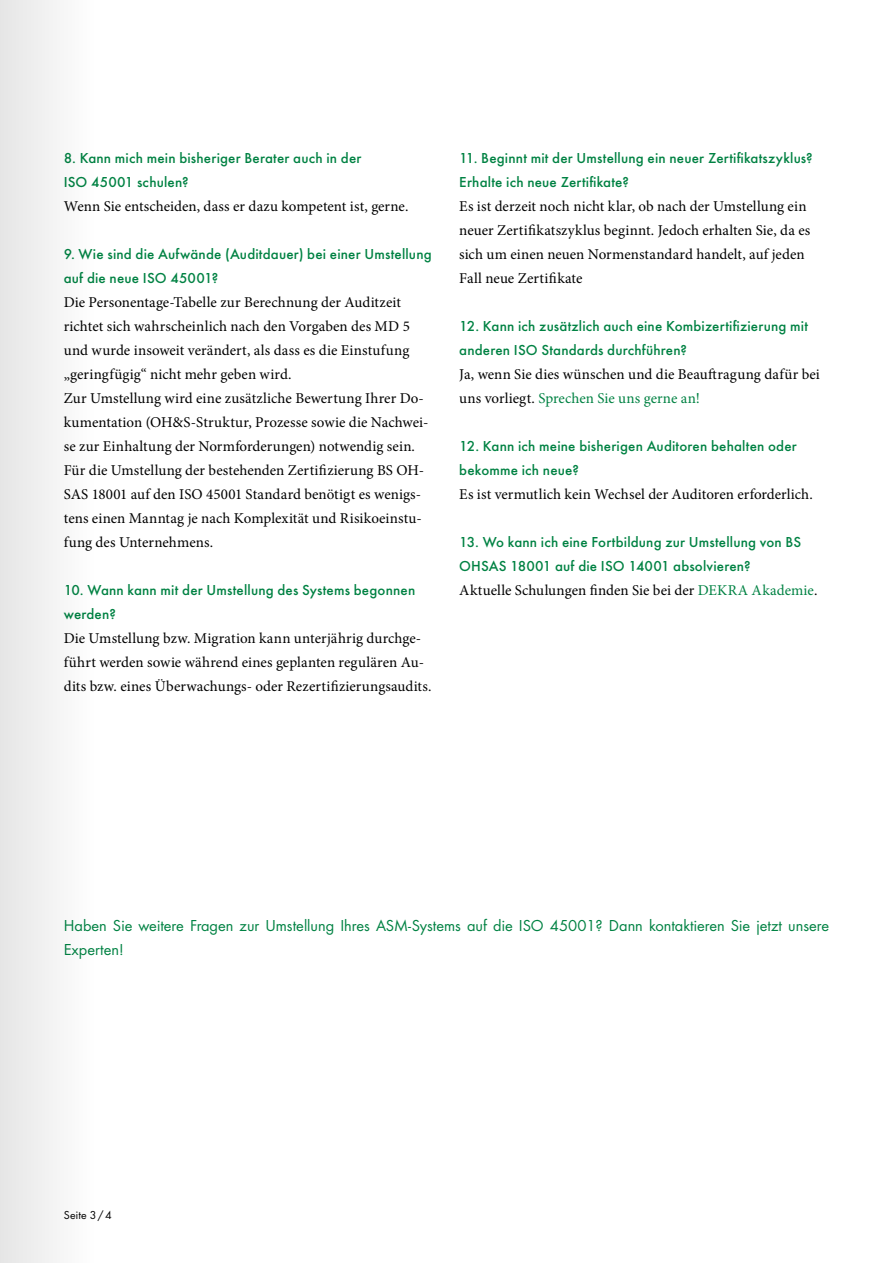
<style>
.page{position:relative;width:893px;height:1263px;background:#fff}
.page>*{position:absolute;margin:0;border:0;box-sizing:border-box;transform-origin:0 0}
.t1{font:16.5px/24px "Futura Boo";color:#008243}
.t2{font:15px/24px "Minion Pro";letter-spacing:.005em;color:#000}
.t3{font:500 15px/24px "Futura";letter-spacing:.01em;color:#008243}
.t4{font:12px "Futura Boo";letter-spacing:.015em;color:#000}
.s1{color:#008243}
</style>
<div class="page">
<div style="left:0;top:0;width:96px;height:1263px;background:#f2f2f2"></div>
<p class="t3" style="left:64px;top:144px;width:299px">8. Kann mich mein bisheriger Berater auch in der<br>ISO 45001 schulen?</p>
<p class="t2" style="left:64px;top:194px;width:346px">Wenn Sie entscheiden, dass er dazu kompetent ist, gerne.</p>
<p class="t3" style="left:64px;top:240px;width:369px">9. Wie sind die Aufwände (Auditdauer) bei einer Umstellung auf die neue ISO 45001?</p>
<p class="t2" style="left:64px;top:290px;width:366px">Die Personentage-Tabelle zur Berechnung der Auditzeit richtet sich wahrscheinlich nach den Vorgaben des MD 5 und wurde insoweit verändert, als dass es die Einstufung „geringfügig“ nicht mehr geben wird.<br>Zur Umstellung wird eine zusätzliche Bewertung Ihrer Do&shy;kumentation (OH&amp;S-Struktur, Prozesse sowie die Nachwei&shy;se zur Einhaltung der Normforderungen) notwendig sein.<br>Für die Umstellung der bestehenden Zertifizierung BS OH-SAS 18001 auf den ISO 45001 Standard benötigt es wenigs&shy;tens einen Manntag je nach Komplexität und Risikoeinstu&shy;fung des Unternehmens.</p>
<p class="t3" style="left:64px;top:576px;width:353px">10. Wann kann mit der Umstellung des Systems begonnen werden?</p>
<p class="t2" style="left:64px;top:626px;width:369px">Die Umstellung bzw. Migration kann unterjährig durchge&shy;führt werden sowie während eines geplanten regulären Au&shy;dits bzw. eines Überwachungs- oder Rezertifizierungsaudits.</p>
<p class="t3" style="left:459px;top:144px;width:355px">11. Beginnt mit der Umstellung ein neuer Zertifikatszyklus?<br>Erhalte ich neue Zertifikate?</p>
<p class="t2" style="left:459px;top:194px;width:353px">Es ist derzeit noch nicht klar, ob nach der Umstellung ein neuer Zertifikatszyklus beginnt. Jedoch erhalten Sie, da es sich um einen neuen Normenstandard handelt, auf jeden Fall neue Zertifikate</p>
<p class="t3" style="left:459px;top:312px;width:350px">12. Kann ich zusätzlich auch eine Kombizertifizierung mit anderen ISO Standards durchführen?</p>
<p class="t2" style="left:459px;top:362px;width:362px">Ja, wenn Sie dies wünschen und die Beauftragung dafür bei uns vorliegt. <span class="s1">Sprechen Sie uns gerne an!</span></p>
<p class="t3" style="left:459px;top:432px;width:339px">12. Kann ich meine bisherigen Auditoren behalten oder bekomme ich neue?</p>
<p class="t2" style="left:459px;top:482px;width:355px">Es ist vermutlich kein Wechsel der Auditoren erforderlich.</p>
<p class="t3" style="left:459px;top:528px;width:343px">13. Wo kann ich eine Fortbildung zur Umstellung von BS<br>OHSAS 18001 auf die ISO 14001 absolvieren?</p>
<p class="t2" style="left:459px;top:578px;width:360px">Aktuelle Schulungen finden Sie bei der <span class="s1">DEKRA Akademie</span>.</p>
<p class="t1" style="left:64px;top:912px;width:767px">Haben Sie weitere Fragen zur Umstellung Ihres ASM-Systems auf die ISO 45001? Dann kontaktieren Sie jetzt unsere<br>Experten!</p>
<p class="t4" style="left:64px;top:1206px;width:50px">Seite 3/4</p>
</div>
